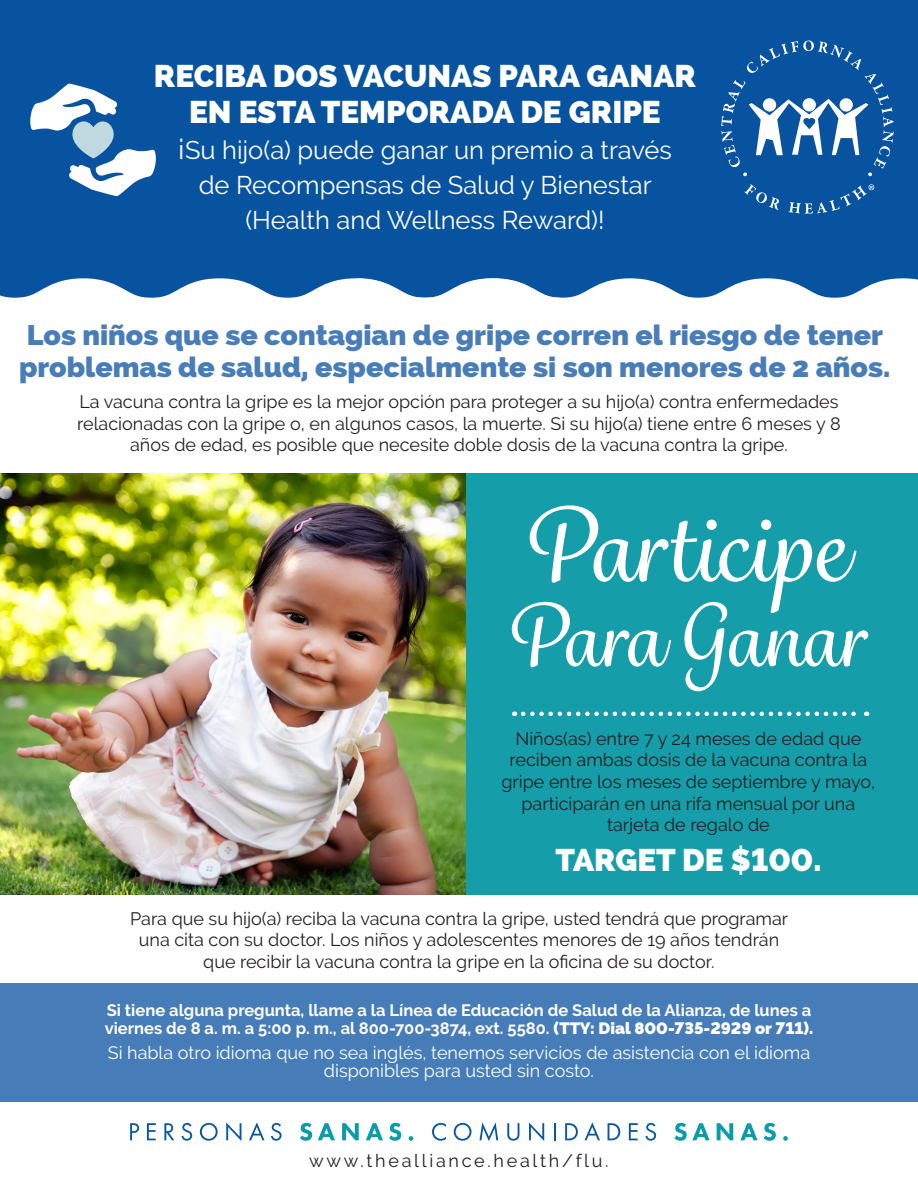
<style>
.page{position:relative;width:918px;height:1188px;background:#fff}
.page>*{position:absolute;margin:0;border:0;box-sizing:border-box;transform-origin:0 0}
.t1{font:800 31.5px/36px "Raleway";color:#fff;text-align:center}
.t2{font:800 28.5px/31.2px "Raleway";color:#487db8}
.t3{font:25.5px "Raleway";color:#fff}
.t4{font:18px/21.6px "Raleway";color:#231f20;text-align:center}
.t5{font:18px/18px "Raleway";color:#fff;text-align:center}
.t6{font:18px "Raleway";letter-spacing:.15em;color:#231f20}
.t7{font:700 16.5px/18px "Raleway";color:#fff}
.s1{font-size:28.5px}
.s2{font-weight:800}
</style>
<div class="page">
<div style="left:0;top:0;width:918px;height:305px;background:#0753a0"></div>
<svg style="left:744px;top:184px;width:35px;height:26px"></svg>
<svg style="left:788px;top:184px;width:86px;height:30px"></svg>
<svg style="left:721px;top:40px;width:173px;height:137px"></svg>
<div style="left:0;top:983px;width:918px;height:119px;background:#467db9"></div>
<svg style="left:0;top:278px;width:323px;height:27px"></svg>
<svg style="left:323px;top:278px;width:595px;height:27px"></svg>
<div style="left:392px;top:473px;width:526px;height:421px;background:#169daa"></div>
<img style="left:0;top:473px;width:466px;height:421px">
<svg style="left:523px;top:712px;width:344px;height:4px"></svg>
<svg style="left:30px;top:83px;width:126px;height:114px"></svg>
<svg style="left:130px;top:1123px;width:9px;height:17px"></svg>
<svg style="left:147px;top:1123px;width:9px;height:17px"></svg>
<svg style="left:164px;top:1123px;width:10px;height:17px"></svg>
<svg style="left:181px;top:1123px;width:11px;height:18px"></svg>
<svg style="left:200px;top:1123px;width:18px;height:18px"></svg>
<svg style="left:226px;top:1122px;width:15px;height:19px"></svg>
<svg style="left:249px;top:1122px;width:16px;height:18px"></svg>
<svg style="left:271px;top:1123px;width:11px;height:18px"></svg>
<svg style="left:300px;top:1123px;width:12px;height:18px"></svg>
<svg style="left:318px;top:1123px;width:17px;height:17px"></svg>
<svg style="left:342px;top:1123px;width:17px;height:17px"></svg>
<svg style="left:366px;top:1123px;width:17px;height:17px"></svg>
<svg style="left:389px;top:1123px;width:12px;height:18px"></svg>
<svg style="left:409px;top:1136px;width:4px;height:5px"></svg>
<svg style="left:432px;top:1123px;width:14px;height:18px"></svg>
<svg style="left:454px;top:1123px;width:17px;height:18px"></svg>
<svg style="left:480px;top:1122px;width:18px;height:19px"></svg>
<svg style="left:507px;top:1123px;width:12px;height:18px"></svg>
<svg style="left:529px;top:1122px;width:15px;height:19px"></svg>
<svg style="left:554px;top:1123px;width:2px;height:17px"></svg>
<svg style="left:565px;top:1123px;width:13px;height:17px"></svg>
<svg style="left:584px;top:1122px;width:16px;height:18px"></svg>
<svg style="left:608px;top:1123px;width:12px;height:17px"></svg>
<svg style="left:629px;top:1123px;width:9px;height:17px"></svg>
<svg style="left:645px;top:1123px;width:11px;height:18px"></svg>
<svg style="left:674px;top:1123px;width:36px;height:18px"></svg>
<svg style="left:717px;top:1123px;width:16px;height:17px"></svg>
<svg style="left:740px;top:1123px;width:18px;height:17px"></svg>
<svg style="left:764px;top:1123px;width:12px;height:18px"></svg>
<svg style="left:783px;top:1136px;width:5px;height:5px"></svg>
<svg style="left:512px;top:505px;width:356px;height:186px"></svg>
<p class="t1" style="left:154px;top:58px;width:544px">RECIBA DOS VACUNAS PARA GANAR<br>EN ESTA TEMPORADA DE GRIPE</p>
<p class="t3" style="left:178px;top:135px;width:496px"><span class="s1">¡</span>Su hijo(a) puede ganar un premio a través</p>
<p class="t3" style="left:199px;top:170px;width:455px">de Recompensas de Salud y Bienestar</p>
<p class="t3" style="left:245px;top:205px;width:361px">(Health and Wellness Reward)!</p>
<p class="t2" style="left:19px;top:320px;width:873px">Los niños que se contagian de gripe corren el riesgo de tener problemas de salud, especialmente si son menores de 2 años.</p>
<p class="t4" style="left:77px;top:391px;width:765px">La vacuna contra la gripe es la mejor opción para proteger a su hijo(a) contra enfermedades relacionadas con la gripe o, en algunos casos, la muerte. Si su hijo(a) tiene entre 6 meses y 8 años de edad, es posible que necesite doble dosis de la vacuna contra la gripe.</p>
<p class="t4" style="left:501px;top:728px;width:375px">Niños(as) entre 7 y 24 meses de edad que reciben ambas dosis de la vacuna contra la gripe entre los meses de septiembre y mayo, participarán en una rifa mensual por una tarjeta de regalo de</p>
<p class="t1" style="left:555px;top:842px;width:267px">TARGET DE $100.</p>
<p class="t4" style="left:130px;top:908px;width:660px">Para que su hijo(a) reciba la vacuna contra la gripe, usted tendrá que programar una cita con su doctor. Los niños y adolescentes menores de 19 años tendrán que recibir la vacuna contra la gripe en la oficina de su doctor.</p>
<p class="t7" style="left:105px;top:1002px;width:710px">Si tiene alguna pregunta, llame a la Línea de Educación de Salud de la Alianza, de lunes a viernes de 8 a. m. a 5:00 p. m., al 800-700-3874, ext. 5580. <span class="s2">(TTY: Dial 800-735-2929 or 711).</span></p>
<p class="t5" style="left:108px;top:1044px;width:704px">Si habla otro idioma que no sea inglés, tenemos servicios de asistencia con el idioma disponibles para usted sin costo.</p>
<p class="t6" style="left:309px;top:1150px;width:301px">www.thealliance.health/flu.</p>
</div>
